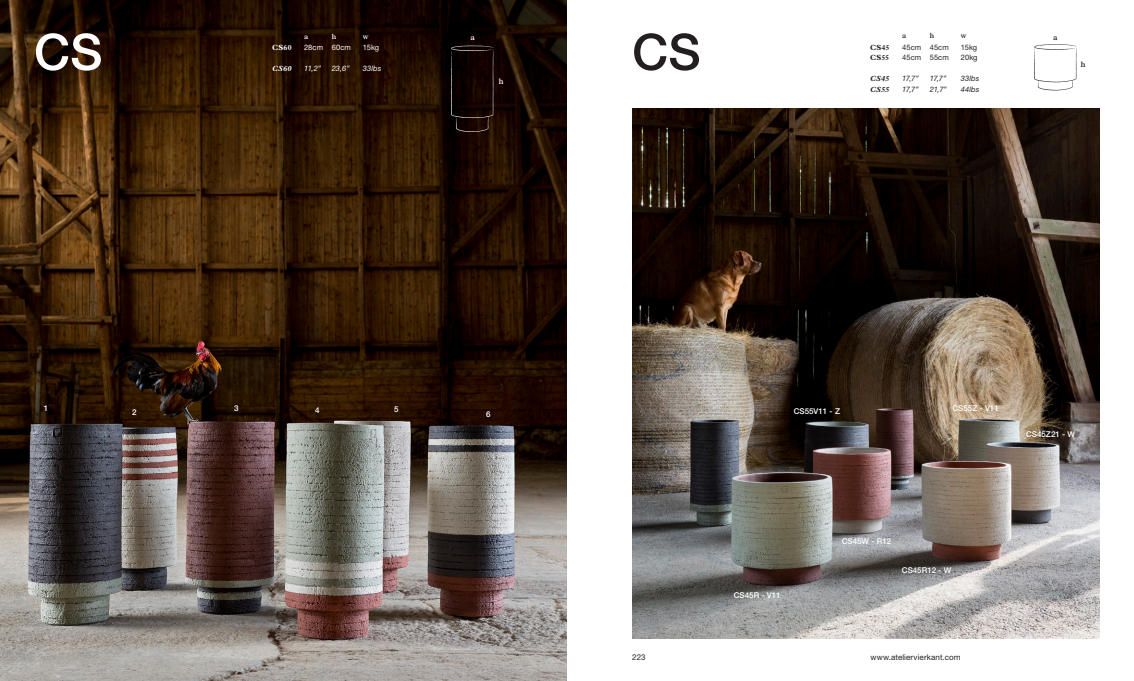
<style>
.page{position:relative;width:1134px;height:681px;background:#fff}
.page>*{position:absolute;margin:0;border:0;box-sizing:border-box;transform-origin:0 0}
.t1{font:500 50px "Helvetica Neue LT Std";color:#fff}
.t2{font:500 50px "Helvetica Neue LT Std";color:#231f20}
.t3{font:500 8px "Helvetica Neue LT Std";color:#fff}
.t4{font:8px "Helvetica Neue LT Std";letter-spacing:.015em;color:#231f20}
.t5{font:600 8px "Plantin MT Pro";color:#fff}
.t6{font:600 8px "Plantin MT Pro";color:#231f20}
.t7{font:italic 7.5px "Helvetica Neue LT Std";letter-spacing:.015em;color:#231f20}
.t8{font:7.5px "Helvetica Neue LT Std";letter-spacing:.015em;color:#231f20}
.t9{font:italic 7.5px "Helvetica Neue LT Std";letter-spacing:.015em;color:#fff}
.t10{font:7.5px "Helvetica Neue LT Std";letter-spacing:.015em;color:#fff}
.t11{font:700 7.5px "Plantin MT Pro";letter-spacing:.015em;color:#231f20}
.t12{font:italic 700 7.5px "Plantin MT Pro";letter-spacing:.025em;color:#231f20}
.t13{font:700 7.5px "Plantin MT Pro";color:#fff}
.t14{font:italic 700 7.5px "Plantin MT Pro";color:#fff}
.t15{font:600 7.5px "Plantin MT Pro";color:#fff}
.t16{font:600 7.5px "Plantin MT Pro";color:#231f20}
</style>
<div class="page">
<img style="left:0;top:0;width:567px;height:680px">
<img style="left:632px;top:108px;width:468px;height:530px">
<svg style="left:451px;top:46px;width:43px;height:87px"></svg>
<svg style="left:1034px;top:44px;width:43px;height:47px"></svg>
<h1 class="t1" style="left:34px;top:22px;width:70px">CS</h1>
<p class="t15" style="left:304px;top:32px;width:6px">a</p>
<p class="t15" style="left:332px;top:32px;width:6px">h</p>
<p class="t15" style="left:363px;top:32px;width:7px">w</p>
<p class="t13" style="left:272px;top:43px;width:21px">CS60</p>
<p class="t10" style="left:304px;top:43px;width:48px">28cm 60cm</p>
<p class="t10" style="left:363px;top:43px;width:18px">15kg</p>
<p class="t14" style="left:272px;top:64px;width:21px">CS60</p>
<p class="t9" style="left:304px;top:64px;width:19px">11,2”</p>
<p class="t9" style="left:332px;top:64px;width:19px">23,6”</p>
<p class="t9" style="left:363px;top:64px;width:20px">33lbs</p>
<p class="t5" style="left:471px;top:33px;width:6px">a</p>
<p class="t5" style="left:499px;top:77px;width:6px">h</p>
<p class="t3" style="left:44px;top:403px;width:6px">1</p>
<p class="t3" style="left:132px;top:407px;width:6px">2</p>
<p class="t3" style="left:234px;top:403px;width:6px">3</p>
<p class="t3" style="left:315px;top:405px;width:6px">4</p>
<p class="t3" style="left:394px;top:404px;width:6px">5</p>
<p class="t3" style="left:486px;top:409px;width:6px">6</p>
<h1 class="t2" style="left:632px;top:22px;width:70px">CS</h1>
<p class="t16" style="left:902px;top:31px;width:6px">a</p>
<p class="t16" style="left:930px;top:31px;width:6px">h</p>
<p class="t16" style="left:961px;top:31px;width:7px">w</p>
<p class="t11" style="left:870px;top:43px;width:21px">CS45</p>
<p class="t8" style="left:902px;top:43px;width:48px">45cm 45cm</p>
<p class="t8" style="left:961px;top:43px;width:18px">15kg</p>
<p class="t11" style="left:870px;top:53px;width:20px">CS55</p>
<p class="t8" style="left:902px;top:53px;width:48px">45cm 55cm</p>
<p class="t8" style="left:961px;top:53px;width:18px">20kg</p>
<p class="t12" style="left:870px;top:74px;width:21px">CS45</p>
<p class="t7" style="left:902px;top:74px;width:18px">17,7”</p>
<p class="t7" style="left:930px;top:74px;width:18px">17,7”</p>
<p class="t7" style="left:961px;top:74px;width:20px">33lbs</p>
<p class="t12" style="left:870px;top:85px;width:21px">CS55</p>
<p class="t7" style="left:902px;top:85px;width:18px">17,7”</p>
<p class="t7" style="left:930px;top:85px;width:19px">21,7”</p>
<p class="t7" style="left:961px;top:85px;width:20px">44lbs</p>
<p class="t6" style="left:1053px;top:32px;width:6px">a</p>
<p class="t6" style="left:1081px;top:59px;width:6px">h</p>
<p class="t3" style="left:794px;top:406px;width:48px">CS55V11 - Z</p>
<p class="t3" style="left:952px;top:403px;width:48px">CS55Z - V11</p>
<p class="t3" style="left:1026px;top:428px;width:50px">CS45Z21 - W</p>
<p class="t3" style="left:734px;top:590px;width:48px">CS45R - V11</p>
<p class="t3" style="left:842px;top:536px;width:51px">CS45W - R12</p>
<p class="t3" style="left:902px;top:565px;width:51px">CS45R12 - W</p>
<p class="t4" style="left:632px;top:652px;width:15px">223</p>
<p class="t4" style="left:870px;top:652px;width:92px">www.ateliervierkant.com</p>
</div>
